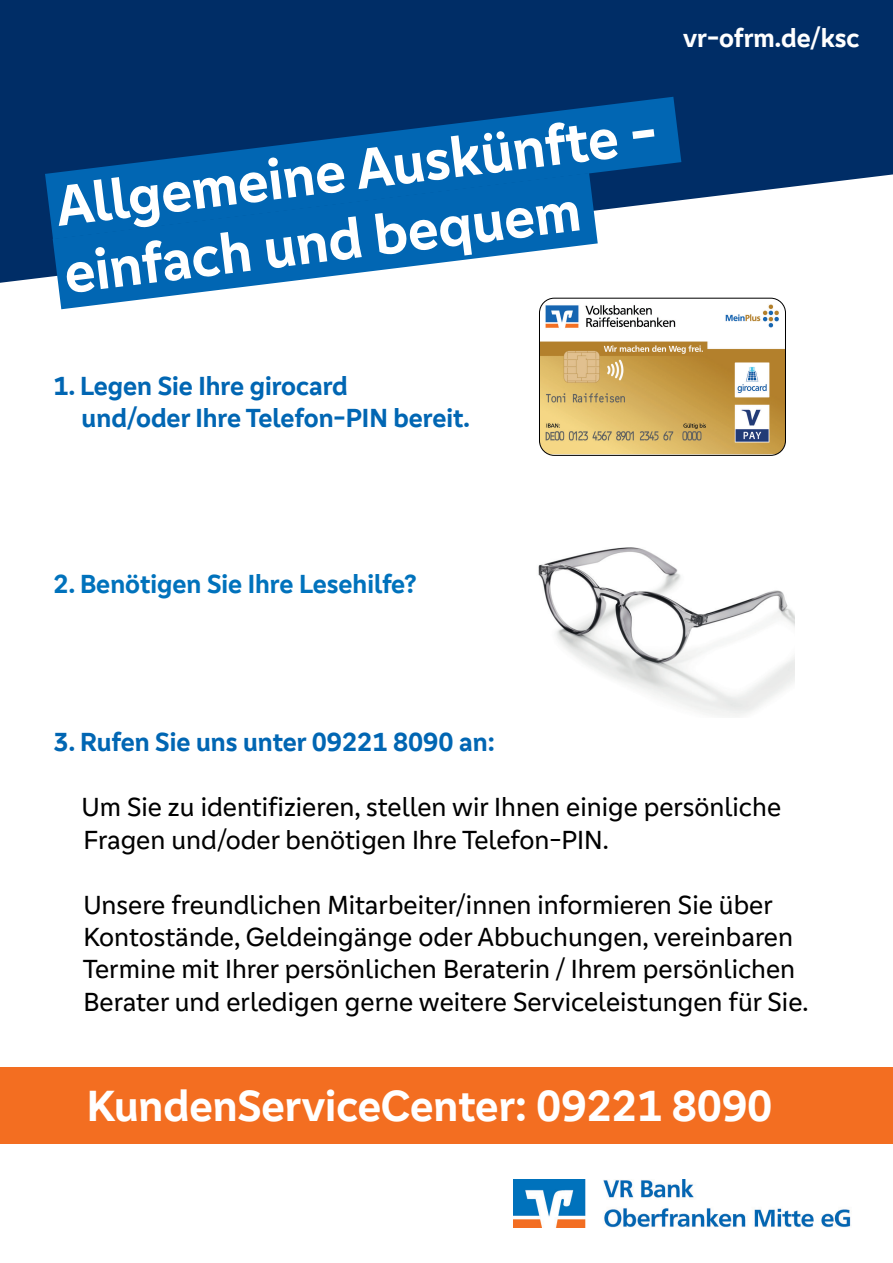
<style>
.page{position:relative;width:893px;height:1263px;background:#fff}
.page>*{position:absolute;margin:0;border:0;box-sizing:border-box;transform-origin:0 0}
.t1{font:700 58.95px/67.8px "Genos GFG";color:#fff}
.t2{font:700 45px "Genos GFG";color:#fff}
.t3{font:27px/32.4px "Genos GFG";color:#000}
.t4{font:700 27px/32.4px "Genos GFG";color:#0166b3}
.t5{font:700 27px "Genos GFG";color:#0072bc}
.t6{font:700 27px "Genos GFG";color:#fff}
</style>
<div class="page">
<img style="left:513px;top:1179px;width:338px;height:48px">
<svg style="left:0;top:0;width:893px;height:283px;fill:#002d66"></svg>
<svg style="left:45px;top:97px;width:636px;height:142px;background:#0e5190"></svg>
<svg style="left:53px;top:173px;width:545px;height:136px;fill:#0166b3"></svg>
<div style="left:1px;top:1067px;width:892px;height:76px;background:#f36e21"></div>
<img style="left:539px;top:299px;width:246px;height:155px">
<div style="left:539px;top:298px;width:247px;height:158px;border:1px solid #000;border-radius:15px"></div>
<img style="left:538px;top:547px;width:256px;height:170px">
<p class="t6" style="left:683px;top:22px;width:178px">vr-ofrm.de/ksc</p>
<h1 class="t1" style="left:52px;top:173px;width:606px;rotate:-7deg">Allgemeine Auskünfte - einfach und bequem</h1>
<p class="t4" style="left:82px;top:369px;width:390px;text-indent:-28px">1. Legen Sie Ihre girocard<br>und/oder Ihre Telefon-PIN bereit.</p>
<p class="t5" style="left:54px;top:568px;width:364px">2. Benötigen Sie Ihre Lesehilfe?</p>
<p class="t4" style="left:54px;top:726px;width:443px">3. Rufen Sie uns unter 09221 8090 an:</p>
<p class="t3" style="left:82px;top:791px;width:701px">Um Sie zu identifizieren, stellen wir Ihnen einige persönliche<br>Fragen und/oder benötigen Ihre Telefon-PIN.</p>
<p class="t3" style="left:83px;top:888px;width:727px">Unsere freundlichen Mitarbeiter/innen informieren Sie über Kontostände, Geldeingänge oder Abbuchungen, vereinbaren Termine mit Ihrer persönlichen Beraterin / Ihrem persönlichen Berater und erledigen gerne weitere Serviceleistungen für Sie.</p>
<h2 class="t2" style="left:87px;top:1080px;width:687px">KundenServiceCenter: 09221 8090</h2>
</div>
